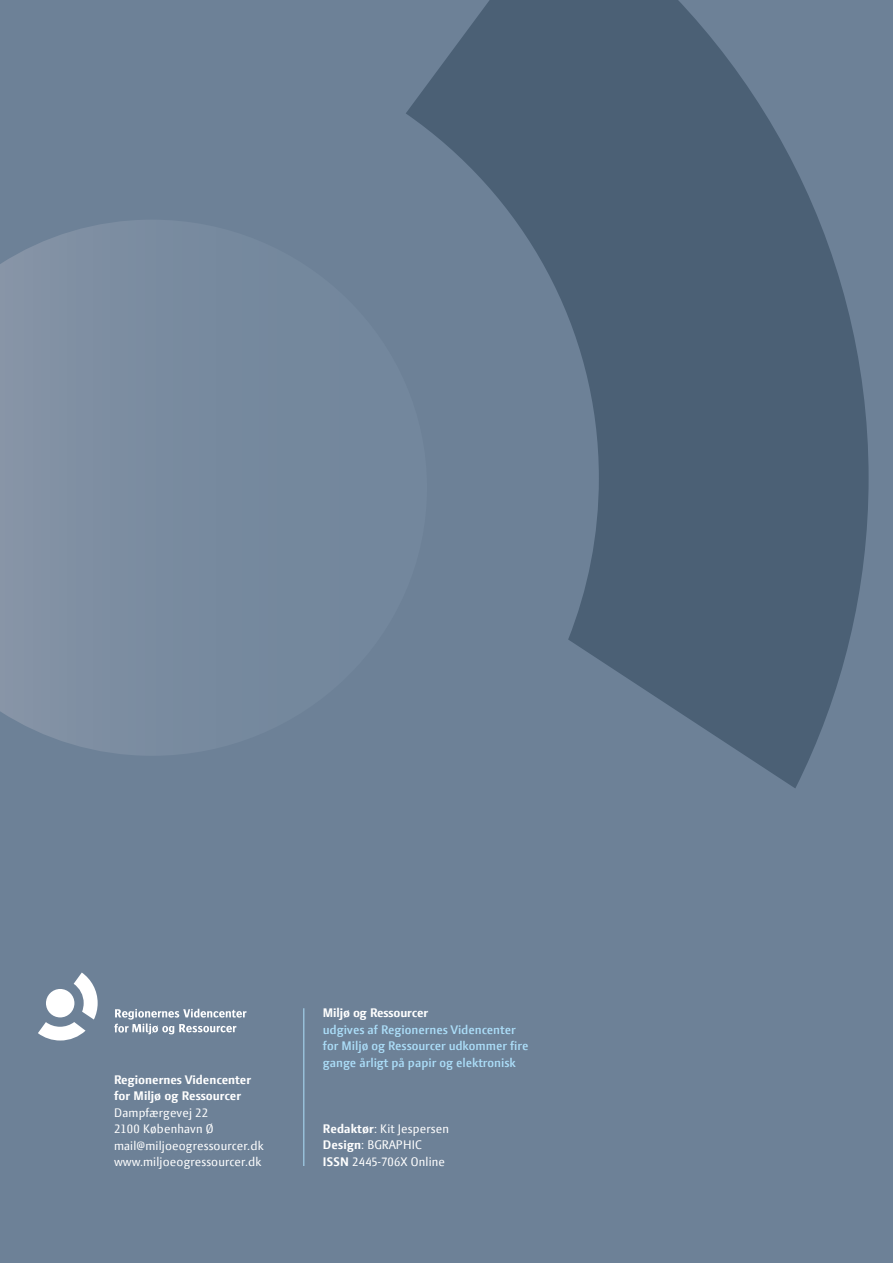
<style>
.page{position:relative;width:893px;height:1263px;background:#6d8197}
.page>*{position:absolute;margin:0;border:0;box-sizing:border-box;transform-origin:0 0}
.brød{font:13.5px "Press Sans";letter-spacing:.01em;color:#fff}
.brød-2{font:600 13.5px/16.5px "Press Sans";color:#acdef9}
.brød-3{font:700 13.5px/16.5px "Press Sans";color:#fff}
.s1{font-weight:700}
</style>
<div class="page">
<svg style="left:0;top:220px;width:199px;height:535px"></svg>
<svg style="left:406px;top:0;width:463px;height:788px;fill:#4b6075"></svg>
<hr style="left:303px;top:1008px;width:1px;height:158px;background:#acdef9">
<svg style="left:38px;top:972px;width:60px;height:68px"></svg>
<svg style="left:114px;top:1009px;width:132px;height:25px"></svg>
<p class="brød-3" style="left:114px;top:1071px;width:139px">Regionernes Videncenter for Miljø og Ressourcer</p>
<p class="brød" style="left:114px;top:1105px;width:96px">Dampfærgevej 22</p>
<p class="brød" style="left:114px;top:1122px;width:101px">2100 København Ø</p>
<p class="brød" style="left:114px;top:1138px;width:151px">mail@miljoeogressourcer.dk</p>
<p class="brød" style="left:114px;top:1155px;width:149px">www.miljoeogressourcer.dk</p>
<p class="brød-3" style="left:323px;top:1005px;width:107px">Miljø og Ressourcer</p>
<p class="brød-2" style="left:323px;top:1022px;width:207px">udgives af Regionernes Videncenter for Miljø og Ressourcer udkommer fire gange årligt på papir og elektronisk</p>
<p class="brød" style="left:323px;top:1122px;width:127px"><span class="s1">Redaktør</span>: Kit Jespersen</p>
<p class="brød" style="left:323px;top:1138px;width:100px"><span class="s1">Design</span>: BGRAPHIC</p>
<p class="brød" style="left:323px;top:1155px;width:124px"><span class="s1">ISSN</span> 2445-706X Online</p>
</div>
